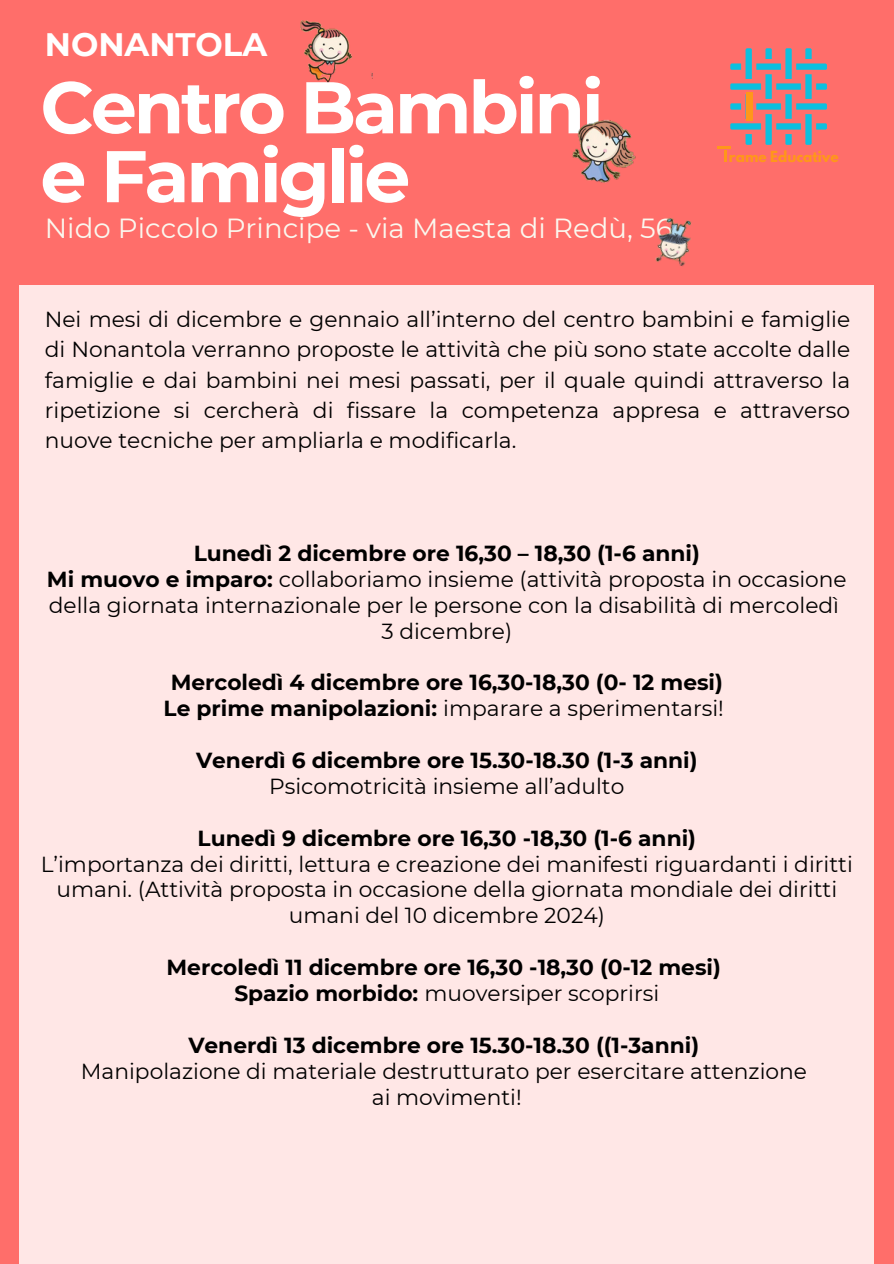
<style>
.page{position:relative;width:894px;height:1264px;background:#fff}
.page>*{position:absolute;margin:0;border:0;box-sizing:border-box;transform-origin:0 0}
.t1{font:700 73.05px/68.8px "Montserrat";letter-spacing:-.045em;color:#fff}
.t2{font:700 32.4px "Montserrat";color:#fff}
.t3{font:27.6px "Montserrat";color:#faf8ef}
.t4{font:21.75px/30.3px "Montserrat";color:#000}
.t5{font:700 21.75px "Montserrat";color:#000}
.t6{font:700 13.65px "League Spartan";color:#ff971a}
.s1{font-weight:700}
</style>
<div class="page">
<div style="left:0;top:0;width:893px;height:1263px;background:#ff6e6a"></div>
<img style="left:655px;top:217px;width:37px;height:50px">
<svg style="left:717px;top:48px;width:110px;height:113px"></svg>
<div style="left:19px;top:285px;width:855px;height:978px;background:#ffe7e6"></div>
<img style="left:300px;top:20px;width:72px;height:63px">
<img style="left:572px;top:120px;width:62px;height:63px">
<h2 class="t2" style="left:45px;top:24px;width:224px">NONANTOLA</h2>
<p class="t1" style="left:40px;top:73px;width:564px">Centro Bambini e Famiglie</p>
<p class="t3" style="left:45px;top:212px;width:629px">Nido Piccolo Principe - via Maesta di Redù, 56</p>
<p class="t6" style="left:728px;top:149px;width:111px">rame Educative</p>
<p class="t4" style="left:45px;top:304px;width:806px;text-align:justify">Nei mesi di dicembre e gennaio all’interno del centro bambini e famiglie di Nonantola verranno proposte le attività che più sono state accolte dalle famiglie e dai bambini nei mesi passati, per il quale quindi attraverso la ripetizione si cercherà di fissare la competenza appresa e attraverso nuove tecniche per ampliarla e modificarla.</p>
<h1 class="t5" style="left:194px;top:540px;width:507px">Lunedì 2 dicembre ore 16,30 – 18,30 (1-6 anni)</h1>
<p class="t4" style="left:47px;top:566px;width:801px;line-height:25.8px"><span class="s1">Mi muovo e imparo:</span> collaboriamo insieme (attività proposta in occasione della giornata internazionale per le persone con la disabilità di mercoledì</p>
<h3 class="t4" style="left:381px;top:615px;width:132px">3 dicembre)</h3>
<p class="t5" style="left:171px;top:669px;width:553px">Mercoledì 4 dicembre ore 16,30-18,30 (0- 12 mesi)</p>
<p class="t4" style="left:163px;top:693px;width:561px"><span class="s1">Le prime manipolazioni:</span> imparare a sperimentarsi!</p>
<p class="t5" style="left:196px;top:747px;width:503px">Venerdì 6 dicembre ore 15.30-18.30 (1-3 anni)</p>
<p class="t4" style="left:269px;top:771px;width:356px">Psicomotricità insieme all’adulto</p>
<p class="t5" style="left:197px;top:824px;width:499px">Lunedì 9 dicembre ore 16,30 -18,30 (1-6 anni)</p>
<p class="t4" style="left:41px;top:850px;width:813px;line-height:25.8px;text-align:center">L’importanza dei diritti, lettura e creazione dei manifesti riguardanti i diritti umani. (Attività proposta in occasione della giornata mondiale dei diritti umani del 10 dicembre 2024)</p>
<p class="t5" style="left:166px;top:954px;width:555px">Mercoledì 11 dicembre ore 16,30 -18,30 (0-12 mesi)</p>
<p class="t4" style="left:234px;top:978px;width:426px"><span class="s1">Spazio morbido:</span> muoversiper scoprirsi</p>
<p class="t5" style="left:188px;top:1031px;width:512px">Venerdì 13 dicembre ore 15.30-18.30 ((1-3anni)</p>
<p class="t4" style="left:81px;top:1055px;width:727px">Manipolazione di materiale destrutturato per esercitare attenzione</p>
<p class="t4" style="left:372px;top:1081px;width:151px">ai movimenti!</p>
</div>
